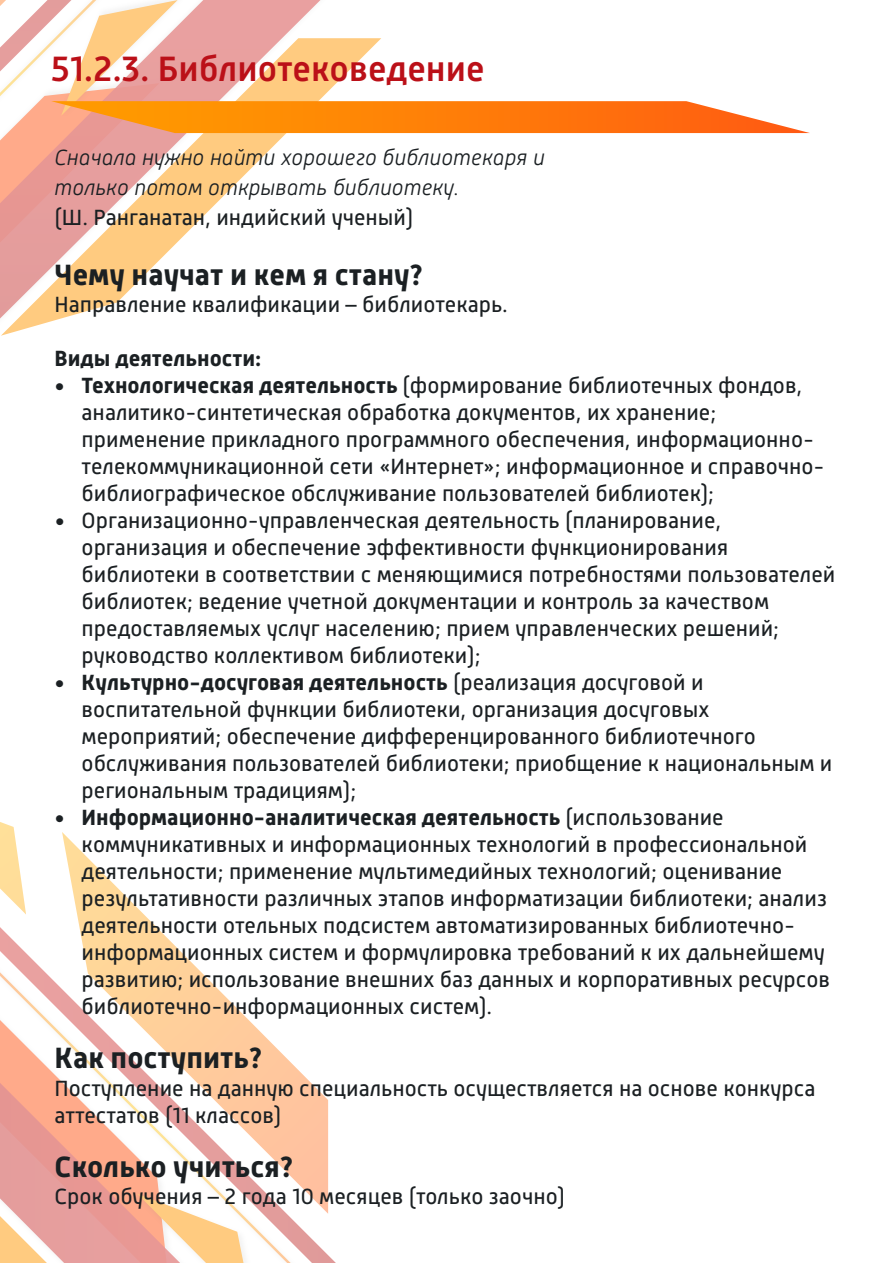
<style>
.page{position:relative;width:893px;height:1263px;background:#fff}
.page>*{position:absolute;margin:0;border:0;box-sizing:border-box;transform-origin:0 0}
.t1{font:500 36px "Russia";color:#bb1018}
.t2{font:700 30px "Russia";color:#1b2023}
.t3{font:22.5px/27px "Russia";color:#1b2023}
.t4{font:italic 300 22.5px/30px "Russia";color:#1b2023}
.t5{font:700 22.5px "Russia";color:#1b2023}
.s1{font-weight:700}
</style>
<div class="page">
<svg style="left:265px;top:1100px;width:71px;height:163px"></svg>
<img style="left:253px;top:1214px;width:12px;height:27px">
<svg style="left:0;top:1214px;width:253px;height:49px"></svg>
<svg style="left:0;top:822px;width:328px;height:392px"></svg>
<svg style="left:0;top:0;width:810px;height:336px"></svg>
<p class="t1" style="left:51px;top:48px;width:435px">51.2.3. Библиотековедение</p>
<p class="t4" style="left:55px;top:142px;width:492px">Сначала нужно найти хорошего библиотекаря и только потом открывать библиотеку.</p>
<p class="t3" style="left:55px;top:204px;width:360px">(Ш. Ранганатан, индийский ученый)</p>
<p class="t2" style="left:55px;top:258px;width:370px">Чему научат и кем я стану?</p>
<p class="t3" style="left:55px;top:291px;width:455px">Направление квалификации – библиотекарь.</p>
<p class="t5" style="left:55px;top:346px;width:208px">Виды деятельности:</p>
<p class="t3" style="left:82px;top:372px;width:744px;text-indent:-27px"><span class="s1">• Технологическая деятельность</span> (формирование библиотечных фондов, аналитико-синтетическая обработка документов, их хранение; применение прикладного программного обеспечения, информационно&shy;телекоммуникационной сети «Интернет»; информационное и справочно&shy;библиографическое обслуживание пользователей библиотек);</p>
<p class="t3" style="left:82px;top:507px;width:755px;text-indent:-27px">• Организационно-управленческая деятельность (планирование, организация и обеспечение эффективности функционирования библиотеки в соответствии с меняющимися потребностями пользователей библиотек; ведение учетной документации и контроль за качеством предоставляемых услуг населению; прием управленческих решений; руководство коллективом библиотеки);</p>
<p class="t3" style="left:82px;top:669px;width:752px;text-indent:-27px"><span class="s1">• Культурно-досуговая деятельность</span> (реализация досуговой и воспитательной функции библиотеки, организация досуговых мероприятий; обеспечение дифференцированного библиотечного обслуживания пользователей библиотеки; приобщение к национальным и региональным традициям);</p>
<p class="t3" style="left:82px;top:804px;width:750px;text-indent:-27px"><span class="s1">• Информационно-аналитическая деятельность</span> (использование коммуникативных и информационных технологий в профессиональной деятельности; применение мультимедийных технологий; оценивание результативности различных этапов информатизации библиотеки; анализ деятельности отельных подсистем автоматизированных библиотечно&shy;информационных систем и формулировка требований к их дальнейшему развитию; использование внешних баз данных и корпоративных ресурсов библиотечно-информационных систем).</p>
<p class="t2" style="left:55px;top:1041px;width:209px">Как поступить?</p>
<p class="t3" style="left:55px;top:1074px;width:762px">Поступление на данную специальность осуществляется на основе конкурса аттестатов (11 классов)</p>
<p class="t2" style="left:55px;top:1149px;width:240px">Сколько учиться?</p>
<p class="t3" style="left:55px;top:1182px;width:512px">Срок обучения – 2 года 10 месяцев (только заочно)</p>
</div>
